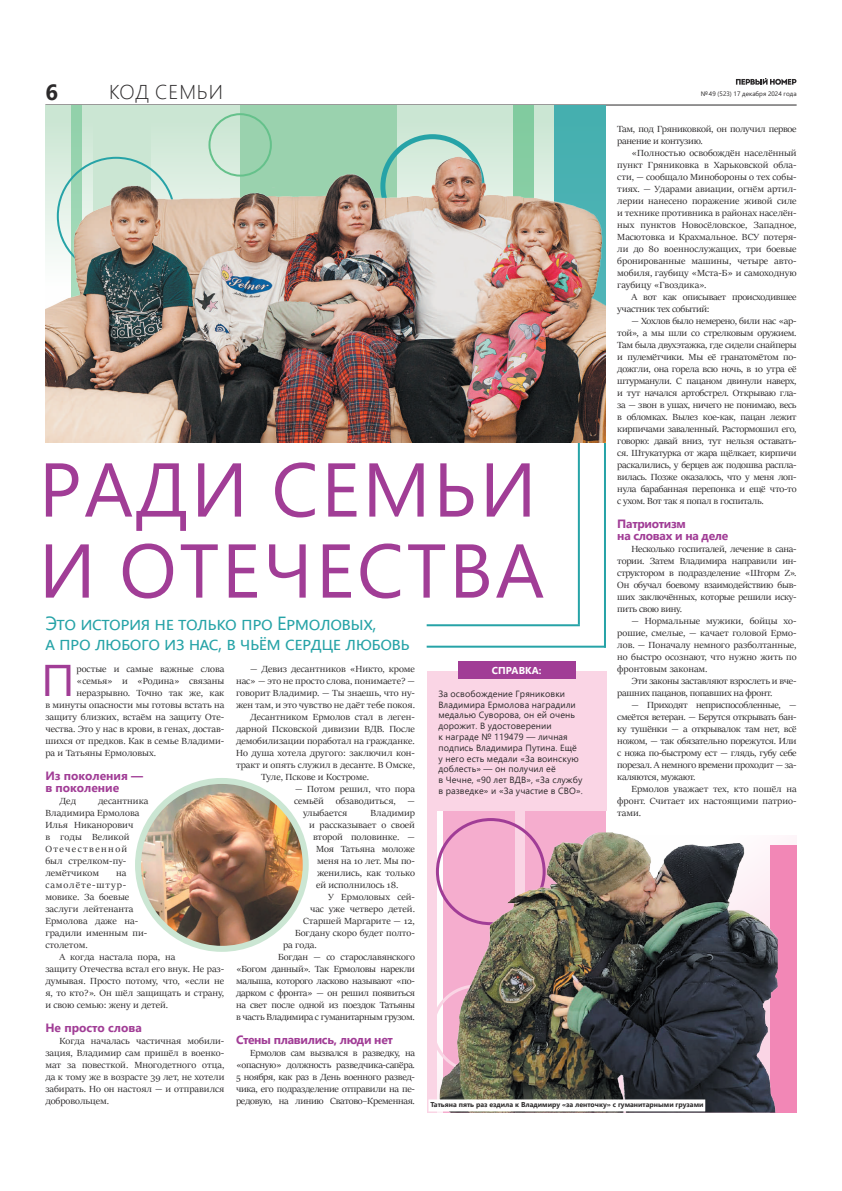
<style>
.page{position:relative;width:842px;height:1191px;background:#fff}
.page>*{position:absolute;margin:0;border:0;box-sizing:border-box;transform-origin:0 0}
.t1{font:76px/81px "Segoe UI";letter-spacing:.035em;color:#a13d96}
.t2{font:44.3px "Segoe UI";color:#a13d96;scale:1.07 1}
.t3{font:700 22px "Segoe UI";color:#2b292a}
.t4{font:300 20px "Segoe UI";letter-spacing:.045em;color:#2b292a}
.t5{font:19px/20px "Segoe UI";letter-spacing:-.005em;color:#26a3a7}
.t6{font:700 12px/12px "Segoe UI";letter-spacing:-.025em;color:#a13d96}
.t7{font:700 12px/12px "Segoe UI";color:#a13d96}
.t8{font:10px/12px "Sitka Banner";color:#2b292a;text-align:justify;scale:1.07 1}
.t9{font:10px/12px "Sitka Banner";letter-spacing:-.025em;color:#2b292a;scale:1.07 1}
.t10{font:700 10px "Segoe UI";letter-spacing:.01em;color:#fff}
.t11{font:9px/10.8px "Segoe UI";letter-spacing:.01em;color:#2b292a}
.t12{font:700 7px "Segoe UI";color:#2b292a}
.t13{font:6.4px "Segoe UI";color:#2b292a}
</style>
<div class="page">
<hr style="left:45px;top:104px;width:752px;height:1px;background:#2b292a">
<svg style="left:736px;top:78px;width:60px;height:7px"></svg>
<div style="left:770px;top:845px;width:27px;height:268px;background:#f287b6"></div>
<div style="left:427px;top:810px;width:9px;height:303px;background:#fad5e5"></div>
<div style="left:444px;top:806px;width:162px;height:307px;background:#f5adce"></div>
<hr style="left:427px;top:624px;width:153px;height:2px;background:#26a3a7">
<hr style="left:604px;top:376px;width:2px;height:271px;background:#26a3a7">
<svg style="left:515px;top:810px;width:9px;height:303px"></svg>
<hr style="left:578px;top:254px;width:2px;height:370px;background:#26a3a7">
<hr style="left:427px;top:645px;width:179px;height:2px;background:#26a3a7">
<div style="left:45px;top:105px;width:561px;height:254px;background:#cbe6d3"></div>
<div style="left:555px;top:105px;width:51px;height:294px;background:#45afaf"></div>
<div style="left:513px;top:105px;width:21px;height:294px;background:#82cb9f"></div>
<div style="left:240px;top:105px;width:156px;height:294px;background:#9ad2ae"></div>
<div style="left:71px;top:105px;width:11px;height:294px;background:#92d1ab"></div>
<div style="left:208px;top:113px;width:64px;height:64px;border:2px solid #65c18b;border-radius:50%"></div>
<img style="left:45px;top:145px;width:561px;height:298px">
<div style="left:427px;top:671px;width:179px;height:139px;background:#fad5e5"></div>
<div style="left:458px;top:662px;width:117px;height:17px;background:#a13d96"></div>
<img style="left:429px;top:832px;width:349px;height:280px">
<img style="left:138px;top:781px;width:168px;height:167px;border-radius:84px">
<div style="left:135px;top:778px;width:174px;height:173px;border:6px solid #cbe6d3;border-radius:50%"></div>
<div style="left:428px;top:1099px;width:277px;height:12px;background:#fff"></div>
<h3 class="t3" style="left:45px;top:71px;width:14px">6</h3>
<h3 class="t4" style="left:109px;top:73px;width:115px">КОД СЕМЬИ</h3>
<p class="t13" style="left:701px;top:88px;width:97px">№ 49 (523) 17 декабря 2024 года</p>
<p class="t9" style="left:617px;top:123px;width:169px">Там, под Гряниковкой, он получил первое ранение и контузию.</p>
<p class="t8" style="left:617px;top:147px;width:169px;text-indent:14px">«Полностью освобождён населённый пункт Гряниковка в Харьковской обла&shy;сти, — сообщало Минобороны о тех собы&shy;тиях. — Ударами авиации, огнём артил&shy;лерии нанесено поражение живой силе и технике противника в районах населён&shy;ных пунктов Новосёловское, Западное, Масютовка и Крахмальное. ВСУ потеря&shy;ли до 80 военнослужащих, три боевые бронированные машины, четыре авто&shy;мобиля, гаубицу «Мста-Б» и самоходную гаубицу «Гвоздика».</p>
<p class="t9" style="left:617px;top:291px;width:169px;text-indent:14px">А вот как описывает происходившее участник тех событий:</p>
<p class="t8" style="left:617px;top:315px;width:169px;text-indent:14px">— Хохлов было немерено, били нас «ар&shy;той», а мы шли со стрелковым оружием.<br>Там была двухэтажка, где сидели снайперы и пулемётчики. Мы её гранатомётом по&shy;дожгли, она горела всю ночь, в 10 утра её штурманули. С пацаном двинули наверх, и тут начался артобстрел. Открываю гла&shy;за — звон в ушах, ничего не понимаю, весь в обломках. Вылез кое-как, пацан лежит кирпичами заваленный. Растормошил его, говорю: давай вниз, тут нельзя оставать&shy;ся. Штукатурка от жара щёлкает, кирпичи раскалились, у берцев аж подошва распла&shy;вилась. Позже оказалось, что у меня лоп&shy;нула барабанная перепонка и ещё что-то с ухом. Вот так я попал в госпиталь.</p>
<p class="t6" style="left:617px;top:517px;width:112px">Патриотизм<br>на словах и на деле</p>
<p class="t8" style="left:617px;top:543px;width:169px;text-indent:14px">Несколько госпиталей, лечение в сана&shy;тории. Затем Владимира направили ин&shy;структором в подразделение «Шторм Z».<br>Он обучал боевому взаимодействию быв&shy;ших заключённых, которые решили иску&shy;пить свою вину.</p>
<p class="t8" style="left:617px;top:615px;width:169px;text-indent:14px">— Нормальные мужики, бойцы хо&shy;рошие, смелые, — качает головой Ермо&shy;лов. — Поначалу немного разболтанные, но быстро осознают, что нужно жить по фронтовым законам.</p>
<p class="t9" style="left:617px;top:675px;width:169px;text-indent:14px">Эти законы заставляют взрослеть и вче&shy;рашних пацанов, попавших на фронт.</p>
<p class="t8" style="left:617px;top:699px;width:169px;text-indent:14px">— Приходят неприспособленные, — смеётся ветеран. — Берутся открывать бан&shy;ку тушёнки — а открывалок там нет, всё ножом, — так обязательно порежутся. Или с ножа по-быстрому ест — глядь, губу себе порезал. А немного времени проходит — за&shy;каляются, мужают.</p>
<p class="t8" style="left:617px;top:783px;width:169px;text-indent:14px">Ермолов уважает тех, кто пошёл на фронт. Считает их настоящими патрио&shy;тами.</p>
<h1 class="t1" style="left:39px;top:442px;width:507px">РАДИ СЕМЬИ<br>И ОТЕЧЕСТВА</h1>
<h3 class="t5" style="left:45px;top:611px;width:366px">Это история не только про Ермоловых,<br>а про любого из нас, в чьём сердце любовь</h3>
<h2 class="t2" style="left:41px;top:638px;width:33px">П</h2>
<p class="t8" style="left:77px;top:663px;width:140px">ростые и самые важные слова</p>
<p class="t8" style="left:250px;top:663px;width:156px">— Девиз десантников «Никто, кроме</p>
<p class="t8" style="left:236px;top:675px;width:169px">нас» — это не просто слова, понимаете? —</p>
<p class="t8" style="left:236px;top:687px;width:169px">говорит Владимир. — Ты знаешь, что ну-</p>
<p class="t8" style="left:236px;top:699px;width:169px">жен там, и это чувство не даёт тебе покоя.</p>
<p class="t8" style="left:250px;top:711px;width:156px">Десантником Ермолов стал в леген-</p>
<p class="t8" style="left:236px;top:723px;width:169px">дарной Псковской дивизии ВДВ. После</p>
<p class="t8" style="left:236px;top:735px;width:169px">демобилизации поработал на гражданке.</p>
<p class="t8" style="left:236px;top:747px;width:169px">Но душа хотела другого: заключил кон-</p>
<p class="t8" style="left:236px;top:759px;width:169px">тракт и опять служил в десанте. В Омске,</p>
<p class="t8" style="left:261px;top:771px;width:103px">Туле, Пскове и Костроме.</p>
<p class="t8" style="left:295px;top:783px;width:113px">— Потом решил, что пора</p>
<p class="t8" style="left:294px;top:795px;width:115px">семьёй обзаводиться, —</p>
<p class="t8" style="left:303px;top:807px;width:43px">улыбается</p>
<p class="t8" style="left:371px;top:807px;width:43px">Владимир</p>
<p class="t8" style="left:309px;top:819px;width:101px">и рассказывает о своей</p>
<p class="t8" style="left:313px;top:831px;width:97px">второй половинке. —</p>
<p class="t8" style="left:316px;top:843px;width:94px">Моя Татьяна моложе</p>
<p class="t8" style="left:317px;top:855px;width:93px">меня на 10 лет. Мы по-</p>
<p class="t8" style="left:317px;top:867px;width:93px">женились, как только</p>
<p class="t8" style="left:316px;top:879px;width:79px">ей исполнилось 18.</p>
<p class="t8" style="left:328px;top:891px;width:83px">У Ермоловых сей-</p>
<p class="t8" style="left:310px;top:903px;width:100px">час уже четверо детей.</p>
<p class="t8" style="left:303px;top:915px;width:106px">Старшей Маргарите — 12,</p>
<p class="t8" style="left:295px;top:927px;width:114px">Богдану скоро будет полто-</p>
<p class="t8" style="left:283px;top:939px;width:33px">ра года.</p>
<p class="t8" style="left:278px;top:951px;width:129px">Богдан — со старославянского</p>
<p class="t9" style="left:236px;top:963px;width:169px">«Богом данный». Так Ермоловы нарекли</p>
<p class="t9" style="left:236px;top:975px;width:169px">малыша, которого ласково называют «по-</p>
<p class="t9" style="left:236px;top:987px;width:169px">дарком с фронта» — он решил появиться</p>
<p class="t9" style="left:236px;top:999px;width:169px">на свет после одной из поездок Татьяны</p>
<p class="t9" style="left:236px;top:1011px;width:169px">в часть Владимира с гуманитарным грузом.</p>
<p class="t6" style="left:236px;top:1033px;width:158px">Стены плавились, люди нет</p>
<p class="t8" style="left:236px;top:1047px;width:169px;text-indent:14px">Ермолов сам вызвался в разведку, на «опасную» должность разведчика-сапёра.<br>5 ноября, как раз в День военного развед&shy;чика, его подразделение отправили на пе&shy;редовую, на линию Сватово–Кременная.</p>
<p class="t10" style="left:492px;top:661px;width:51px">СПРАВКА:</p>
<p class="t8" style="left:77px;top:675px;width:140px">«семья» и «Родина» связаны</p>
<p class="t8" style="left:77px;top:687px;width:140px">неразрывно. Точно так же, как</p>
<p class="t8" style="left:45px;top:699px;width:169px">в минуты опасности мы готовы встать на</p>
<p class="t8" style="left:45px;top:711px;width:169px">защиту близких, встаём на защиту Оте-</p>
<p class="t8" style="left:45px;top:723px;width:169px">чества. Это у нас в крови, в генах, достав-</p>
<p class="t8" style="left:45px;top:735px;width:169px">шихся от предков. Как в семье Владими-</p>
<p class="t8" style="left:45px;top:747px;width:105px">ра и Татьяны Ермоловых.</p>
<p class="t7" style="left:45px;top:769px;width:99px">Из поколения — в поколение</p>
<p class="t8" style="left:60px;top:795px;width:17px">Дед</p>
<p class="t11" style="left:438px;top:687px;width:146px">За освобождение Гряниковки<br>Владимира Ермолова наградили медалью Суворова, он ей очень дорожит. В удостоверении<br>к награде № 119479 — личная подпись Владимира Путина. Ещё у него есть медали «За воинскую доблесть» — он получил её<br>в Чечне, «90 лет ВДВ», «За службу в разведке» и «За участие в СВО».</p>
<p class="t8" style="left:45px;top:795px;width:98px;text-align:left;text-indent:53px">десантника<br>Владимира Ермолова<br>Илья Никанорович<br>в годы Великой<br>Отечественной<br>был стрелком-пу&shy;лемётчиком</p>
<p class="t8" style="left:45px;top:867px;width:97px;text-align:left;text-indent:71px">на самолёте-штур&shy;мовике. За боевые заслуги лейтенанта<br>Ермолова даже на&shy;градили именным пи&shy;столетом.</p>
<p class="t8" style="left:45px;top:951px;width:169px;text-align:left;text-indent:14px">А когда настала пора, на<br>защиту Отечества встал его внук. Не раз&shy;думывая. Просто потому, что, «если не я, то кто?». Он шёл защищать и страну, и свою семью: жену и детей.</p>
<p class="t7" style="left:45px;top:1021px;width:98px">Не просто слова</p>
<p class="t8" style="left:45px;top:1035px;width:169px;text-indent:14px">Когда началась частичная мобили&shy;зация, Владимир сам пришёл в военко&shy;мат за повесткой. Многодетного отца, да к тому же в возрасте 39 лет, не хотели забирать. Но он настоял — и отправился добровольцем.</p>
<p class="t12" style="left:430px;top:1098px;width:275px">Татьяна пять раз ездила к Владимиру «за ленточку» с гуманитарными грузами</p>
</div>
